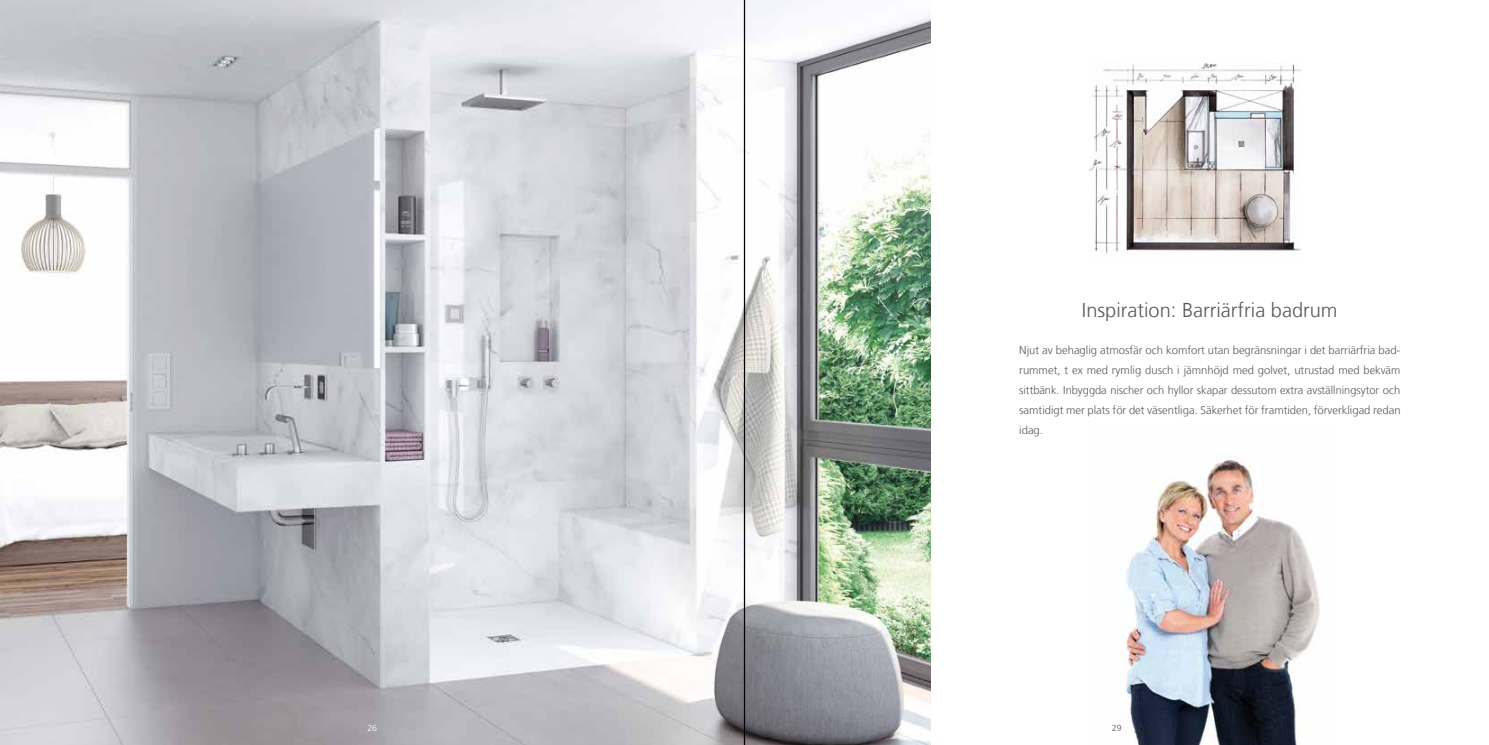
<style>
.page{position:relative;width:1489px;height:745px;background:#fff}
.page>*{position:absolute;margin:0;border:0;box-sizing:border-box;transform-origin:0 0}
.t1{font:300 20px "Frutiger LT Com";color:#58585a}
.t2{font:300 11.25px/20px "Frutiger LT Com";color:#58585a;text-align:justify}
.t3{font:300 8.75px "Frutiger LT Com";color:#fff}
.t4{font:300 8.75px "Frutiger LT Com";color:#58585a}
</style>
<div class="page">
<img style="left:1122px;top:459px;width:198px;height:285px">
<img style="left:1089px;top:63px;width:212px;height:191px">
<img style="left:0;top:0;width:743px;height:744px">
<img style="left:745px;top:0;width:185px;height:744px">
<hr style="left:743px;top:0;width:2px;height:744px;background:#000">
<h1 class="t1" style="left:1081px;top:298px;width:257px">Inspiration: Barriärfria badrum</h1>
<p class="t2" style="left:1019px;top:340px;width:383px">Njut av behaglig atmosfär och komfort utan begränsningar i det barriärfria bad&shy;rummet, t ex med rymlig dusch i jämnhöjd med golvet, utrustad med bekväm sittbänk. Inbyggda nischer och hyllor skapar dessutom extra avställningsytor och samtidigt mer plats för det väsentliga. Säkerhet för framtiden, förverkligad redan idag.</p>
<p class="t3" style="left:367px;top:722px;width:11px">26</p>
<p class="t4" style="left:1111px;top:722px;width:11px">29</p>
</div>
